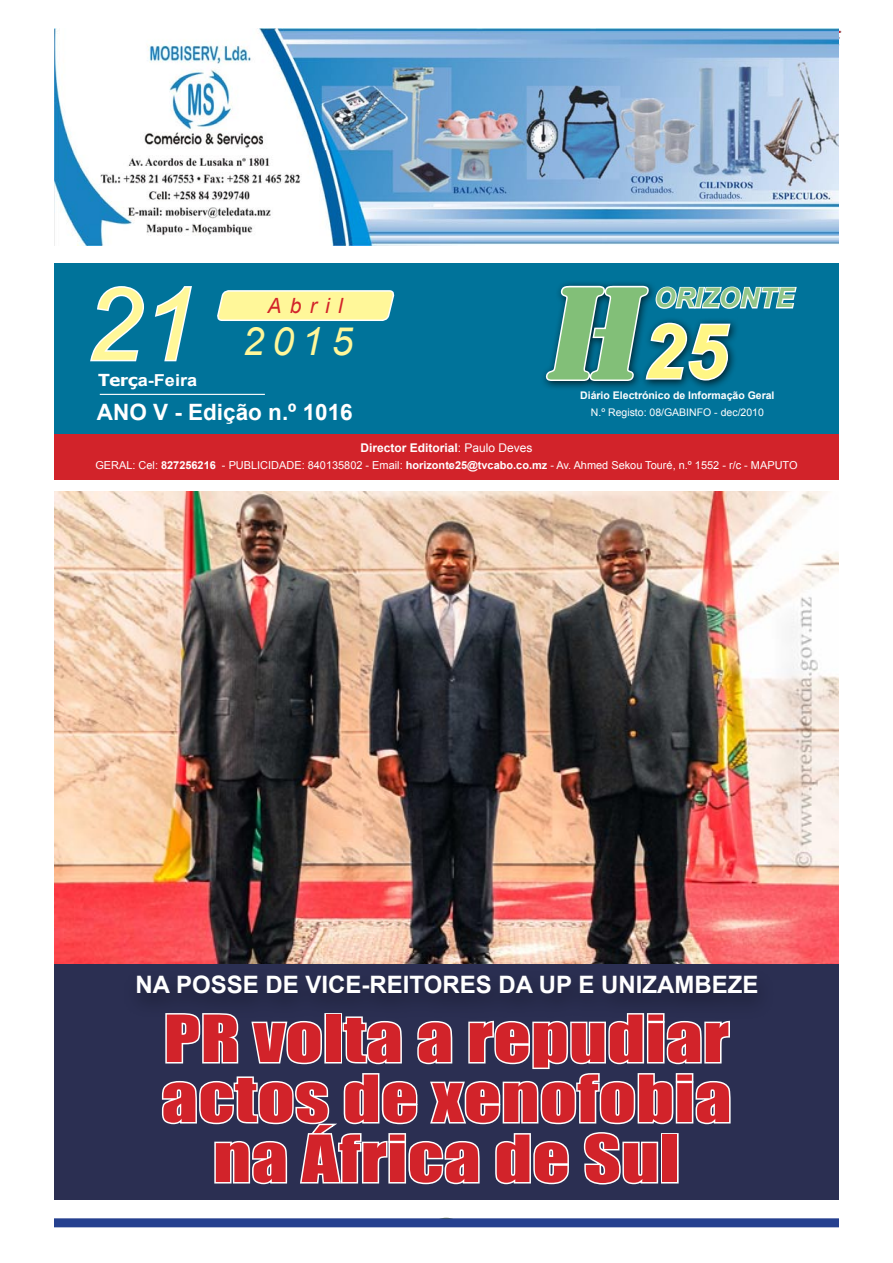
<style>
.page{position:relative;width:893px;height:1263px;background:#fff}
.page>*{position:absolute;margin:0;border:0;box-sizing:border-box;transform-origin:0 0}
.t1{font:italic 100.5px "Arial";color:#fff799}
.t2{font:italic 700 75px "Arial";color:#fff685}
.t3{font:60px/60px "Impact";letter-spacing:.01em;color:#d2232a;text-align:center;scale:1.2 1}
.t4{font:italic 39px "Arial";color:#fff799}
.t5{font:italic 700 27px "Arial";color:#93c689}
.t6{font:700 24px "Arial";color:#fff}
.t7{font:700 22.5px "Arial";color:#fff}
.t8{font:italic 21px "Arial";letter-spacing:.4em;color:#d2232a}
.t9{font:700 16.5px "Arial";color:#fff;scale:1.1 1}
.t10{font:700 12px "Arial";color:#fff}
.t11{font:10.95px "Arial";color:#fff}
.t12{font:700 10.5px "Arial";color:#fff}
.t13{font:10.5px "Arial";color:#fff}
.s1{font-family:"Tahoma"}
.s2{font-family:"Army Condensed";font-weight:400;font-size:138px;color:#82bf78}
.s3{font-weight:400}
.s4{font-weight:700}
</style>
<div class="page">
<img style="left:54px;top:491px;width:785px;height:473px">
<div style="left:54px;top:964px;width:785px;height:235px;background:#2b2f52"></div>
<div style="left:54px;top:431px;width:785px;height:49px;background:#d2232a"></div>
<div style="left:54px;top:264px;width:785px;height:170px;background:#00739a"></div>
<svg style="left:90px;top:286px;width:54px;height:76px"></svg>
<svg style="left:154px;top:286px;width:38px;height:76px"></svg>
<svg style="left:217px;top:290px;width:178px;height:31px;background:#f4f2a3"></svg>
<div style="left:540px;top:279px;width:324px;height:197px;background:#000;opacity:.75"></div>
<hr style="left:100px;top:394px;width:165px;height:1px;background:#fff">
<svg style="left:544px;top:284px;width:254px;height:99px"></svg>
<svg style="left:54px;top:1227px;width:785px;height:1px"></svg>
<div style="left:54px;top:1218px;width:785px;height:9px;background:#25408f"></div>
<img style="left:54px;top:29px;width:785px;height:217px">
<svg style="left:161px;top:1045px;width:570px;height:140px"></svg>
<div style="left:661px;top:1133px;width:18px;height:50px;border:3px solid #fff"></div>
<div style="left:121px;top:967px;width:772px;height:78px;background:#000;opacity:.44"></div>
<h1 class="t1" style="left:86px;top:259px;width:113px">21</h1>
<h3 class="t9" style="left:98px;top:369px;width:91px"><span class="s1">Terç</span>a-Feira</h3>
<h3 class="t8" style="left:267px;top:292px;width:77px">Abril</h3>
<h2 class="t2" style="left:540px;top:302px;width:188px"><span class="s2">H</span>25</h2>
<h3 class="t5" style="left:654px;top:280px;width:141px">ORIZONTE</h3>
<h3 class="t4" style="left:243px;top:316px;width:112px">2015</h3>
<p class="t12" style="left:580px;top:388px;width:196px">Diário Electrónico de Informação Geral</p>
<h3 class="t7" style="left:97px;top:397px;width:257px">ANO V - Edição n.º 1016</h3>
<p class="t13" style="left:591px;top:405px;width:175px">N.º Registo: 08/GABINFO - dec/2010</p>
<p class="t10" style="left:360px;top:439px;width:174px">Director Editorial<span class="s3">: Paulo Deves</span></p>
<p class="t11" style="left:95px;top:458px;width:704px">GERAL: Cel: <span class="s4">827256216</span> - PUBLICIDADE: 840135802 - Email: <span class="s4">horizonte25@tvcabo.co.mz</span> - Av. Ahmed Sekou Touré, n.º 1552 - r/c - MAPUTO</p>
<h3 class="t6" style="left:136px;top:968px;width:624px">NA POSSE DE VICE-REITORES DA UP E UNIZAMBEZE</h3>
<h3 class="t3" style="left:162px;top:1007px;width:476px">PR volta a repudiar actos de xenofobia na África de Sul</h3>
</div>
